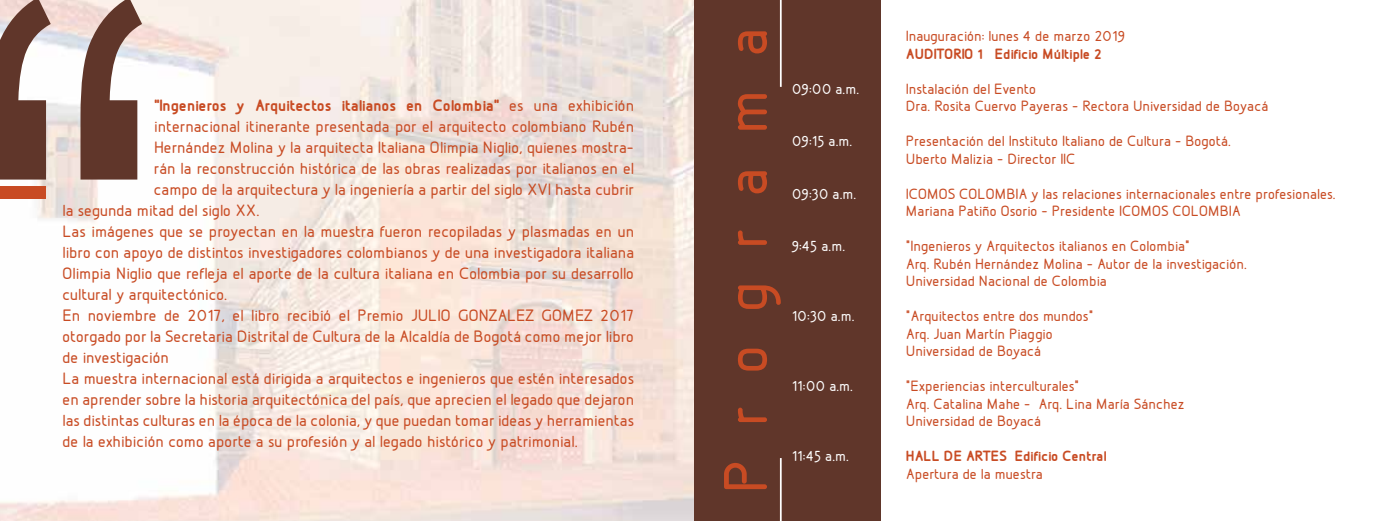
<style>
.page{position:relative;width:1389px;height:521px;background:#fff}
.page>*{position:absolute;margin:0;border:0;box-sizing:border-box;transform-origin:0 0}
.t1{font:500 17.5px "Designio";color:#c84b23}
.t2{font:700 17.5px "Designio";color:#c84b23}
.t3{font:500 15.75px/17.5px "Designio";color:#c84b23}
.t4{font:500 15.75px "Designio";color:#fff}
.t5{font:700 15.75px "Designio";color:#c84b23}
.s1{font-weight:500}
</style>
<div class="page">
<img style="left:0;top:0;width:694px;height:521px">
<div style="left:694px;top:0;width:187px;height:521px;background:#60362a"></div>
<svg style="left:724px;top:463px;width:43px;height:26px"></svg>
<svg style="left:738px;top:408px;width:29px;height:14px"></svg>
<svg style="left:738px;top:349px;width:29px;height:21px"></svg>
<svg style="left:738px;top:285px;width:43px;height:24px"></svg>
<svg style="left:738px;top:230px;width:29px;height:15px"></svg>
<svg style="left:738px;top:171px;width:29px;height:22px"></svg>
<svg style="left:738px;top:94px;width:29px;height:36px"></svg>
<svg style="left:738px;top:31px;width:29px;height:22px"></svg>
<hr style="left:780px;top:0;width:2px;height:87px;background:#fff">
<hr style="left:780px;top:458px;width:2px;height:63px;background:#fff">
<svg style="left:0;top:0;width:142px;height:180px"></svg>
<div style="left:0;top:186px;width:46px;height:13px;background:#c84b23"></div>
<p class="t2" style="left:155px;top:96px;width:481px">“Ingenieros y Arquitectos italianos en Colombia” <span class="s1">es una exhibición</span></p>
<p class="t1" style="left:154px;top:117px;width:481px">internacional itinerante presentada por el arquitecto colombiano Rubén</p>
<p class="t1" style="left:154px;top:138px;width:481px">Hernández Molina y la arquitecta Italiana Olimpia Niglio, quienes mostra-</p>
<p class="t1" style="left:154px;top:159px;width:482px">rán la reconstrucción histórica de las obras realizadas por italianos en el</p>
<p class="t1" style="left:154px;top:180px;width:482px">campo de la arquitectura y la ingeniería a partir del siglo XVI hasta cubrir</p>
<p class="t1" style="left:62px;top:201px;width:199px">la segunda mitad del siglo XX.</p>
<p class="t1" style="left:62px;top:222px;width:573px">Las imágenes que se proyectan en la muestra fueron recopiladas y plasmadas en un</p>
<p class="t1" style="left:62px;top:243px;width:573px">libro con apoyo de distintos investigadores colombianos y de una investigadora italiana</p>
<p class="t1" style="left:62px;top:264px;width:573px">Olimpia Niglio que refleja el aporte de la cultura italiana en Colombia por su desarrollo</p>
<p class="t1" style="left:62px;top:285px;width:166px">cultural y arquitectónico.</p>
<p class="t1" style="left:62px;top:306px;width:573px">En noviembre de 2017, el libro recibió el Premio JULIO GONZALEZ GOMEZ 2017</p>
<p class="t1" style="left:62px;top:327px;width:573px">otorgado por la Secretaria Distrital de Cultura de la Alcaldía de Bogotá como mejor libro</p>
<p class="t1" style="left:62px;top:348px;width:108px">de investigación</p>
<p class="t1" style="left:62px;top:369px;width:573px">La muestra internacional está dirigida a arquitectos e ingenieros que estén interesados</p>
<p class="t1" style="left:62px;top:390px;width:573px">en aprender sobre la historia arquitectónica del país, que aprecien el legado que dejaron</p>
<p class="t1" style="left:62px;top:411px;width:573px">las distintas culturas en la época de la colonia, y que puedan tomar ideas y herramientas</p>
<p class="t1" style="left:62px;top:432px;width:517px">de la exhibición como aporte a su profesión y al legado histórico y patrimonial.</p>
<p class="t4" style="left:792px;top:80px;width:69px">09:00 a.m.</p>
<p class="t4" style="left:792px;top:133px;width:62px">09:15 a.m.</p>
<p class="t4" style="left:792px;top:185px;width:66px">09:30 a.m.</p>
<p class="t4" style="left:792px;top:238px;width:55px">9:45 a.m.</p>
<p class="t4" style="left:792px;top:308px;width:64px">10:30 a.m.</p>
<p class="t4" style="left:792px;top:378px;width:63px">11:00 a.m.</p>
<p class="t4" style="left:792px;top:448px;width:59px">11:45 a.m.</p>
<p class="t3" style="left:906px;top:28px;width:221px">Inauguración: lunes 4 de marzo 2019</p>
<p class="t5" style="left:906px;top:45px;width:198px">AUDITORIO 1 Edificio Múltiple 2</p>
<p class="t3" style="left:906px;top:80px;width:364px">Instalación del Evento<br>Dra. Rosita Cuervo Payeras – Rectora Universidad de Boyacá</p>
<p class="t3" style="left:906px;top:133px;width:327px">Presentación del Instituto Italiano de Cultura - Bogotá.<br>Uberto Malizia – Director IIC</p>
<p class="t3" style="left:906px;top:185px;width:431px">ICOMOS COLOMBIA y las relaciones internacionales entre profesionales.<br>Mariana Patiño Osorio – Presidente ICOMOS COLOMBIA</p>
<p class="t3" style="left:906px;top:238px;width:342px">“Ingenieros y Arquitectos italianos en Colombia”<br>Arq. Rubén Hernández Molina - Autor de la investigación.<br>Universidad Nacional de Colombia</p>
<p class="t3" style="left:906px;top:308px;width:189px">“Arquitectos entre dos mundos”<br>Arq. Juan Martín Piaggio<br>Universidad de Boyacá</p>
<p class="t3" style="left:906px;top:378px;width:280px">“Experiencias interculturales”<br>Arq. Catalina Mahe - Arq. Lina María Sánchez<br>Universidad de Boyacá</p>
<p class="t5" style="left:906px;top:448px;width:202px">HALL DE ARTES Edificio Central</p>
<p class="t3" style="left:906px;top:465px;width:139px">Apertura de la muestra</p>
</div>
